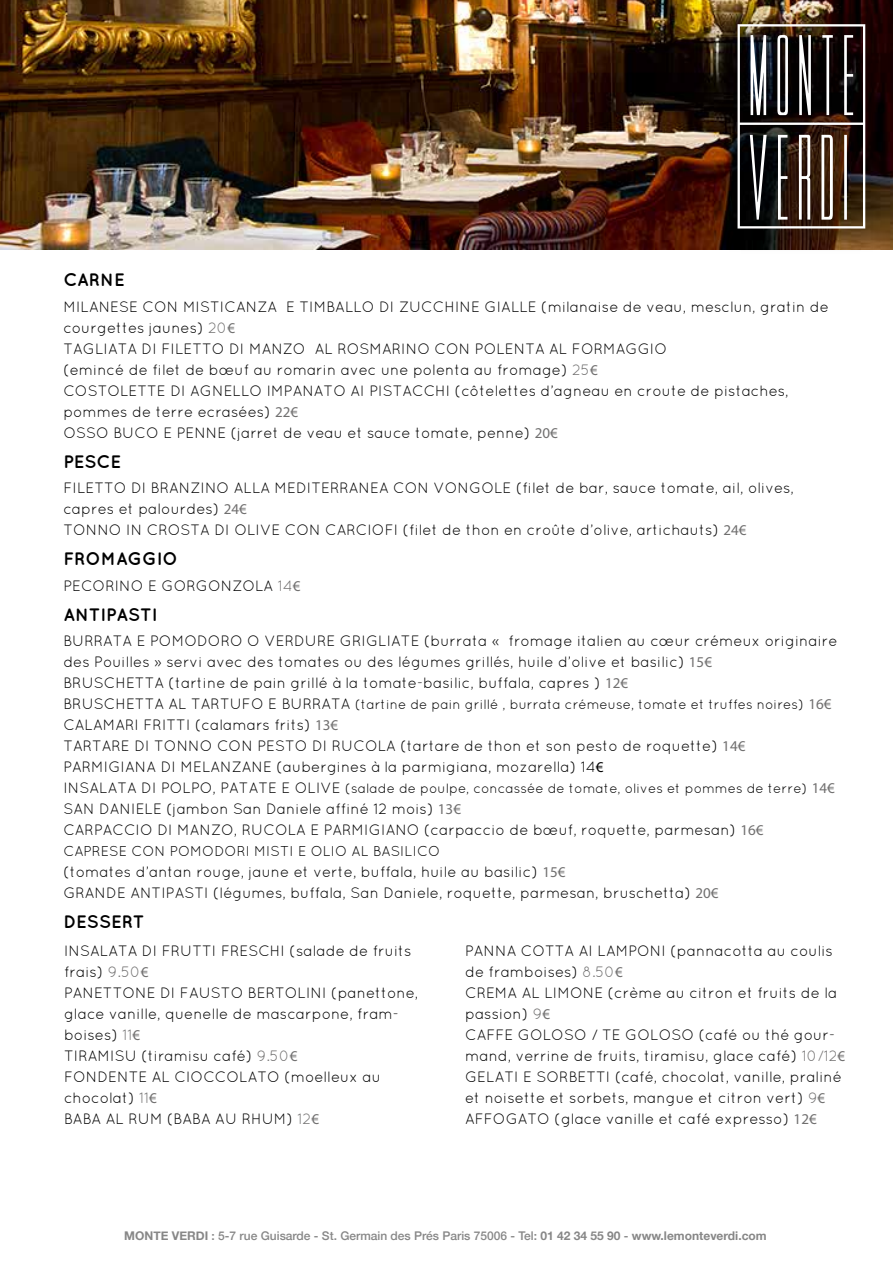
<style>
.page{position:relative;width:893px;height:1263px;background:#fff}
.page>*{position:absolute;margin:0;border:0;box-sizing:border-box;transform-origin:0 0}
.t1{font:700 18px "Quicksand";color:#000}
.t2{font:15px/21px "Quicksand";color:#000}
.t3{font:14.25px "Quicksand";color:#000}
.t4{font:13.5px "Quicksand";color:#000}
.t5{font:500 12px "Helvetica Neue";color:#878787}
.s1{color:#706f6f}
.s2{font-family:"Myriad Pro";color:#706f6f}
.s3{font-size:15px}
.s4{font-family:"Myriad Pro";font-size:15px;color:#706f6f}
.s5{font-family:"Myriad Pro"}
.s6{font-weight:700}
</style>
<div class="page">
<img style="left:0;top:0;width:705px;height:249px">
<img style="left:705px;top:0;width:188px;height:250px">
<svg style="left:737px;top:24px;width:128px;height:204px;background:#4c4440"></svg>
<p class="t1" style="left:63px;top:269px;width:63px">CARNE</p>
<p class="t2" style="left:63px;top:296px;width:767px">MILANESE CON MISTICANZA E TIMBALLO DI ZUCCHINE GIALLE (milanaise de veau, mesclun, gratin de courgettes jaunes) <span class="s1">20</span><span class="s2">€<br></span>TAGLIATA DI FILETTO DI MANZO AL ROSMARINO CON POLENTA AL FORMAGGIO<br>(emincé de filet de bœuf au romarin avec une polenta au fromage) <span class="s1">25</span><span class="s2">€<br></span>COSTOLETTE DI AGNELLO IMPANATO AI PISTACCHI (côtelettes d’agneau en croute de pistaches, pommes de terre ecrasées) <span class="s2">22€<br></span>OSSO BUCO E PENNE (jarret de veau et sauce tomate, penne) <span class="s2">20€</span></p>
<p class="t1" style="left:63px;top:450px;width:59px">PESCE</p>
<p class="t2" style="left:63px;top:477px;width:732px">FILETTO DI BRANZINO ALLA MEDITERRANEA CON VONGOLE (filet de bar, sauce tomate, ail, olives, capres et palourdes) <span class="s2">24€<br></span>TONNO IN CROSTA DI OLIVE CON CARCIOFI (filet de thon en croûte d’olive, artichauts) <span class="s2">24€</span></p>
<p class="t1" style="left:63px;top:548px;width:116px">FROMAGGIO</p>
<p class="t2" style="left:63px;top:575px;width:239px">PECORINO E GORGONZOLA <span class="s1">14</span><span class="s2">€</span></p>
<p class="t1" style="left:63px;top:603px;width:95px">ANTIPASTI</p>
<p class="t2" style="left:63px;top:630px;width:776px">BURRATA E POMODORO O VERDURE GRIGLIATE (burrata « fromage italien au cœur crémeux originaire des Pouilles » servi avec des tomates ou des légumes grillés, huile d’olive et basilic) <span class="s2">15€<br></span>BRUSCHETTA (tartine de pain grillé à la tomate-basilic, buffala, capres ) <span class="s2">12€</span></p>
<p class="t4" style="left:63px;top:697px;width:770px"><span class="s3">BRUSCHETTA AL TARTUFO E BURRATA</span> (tartine de pain grillé , burrata crémeuse, tomate et truffes noires) <span class="s4">16€</span></p>
<p class="t2" style="left:63px;top:714px;width:683px">CALAMARI FRITTI (calamars frits) <span class="s2">13€<br></span>TARTARE DI TONNO CON PESTO DI RUCOLA (tartare de thon et son pesto de roquette) <span class="s2">14€<br></span>PARMIGIANA DI MELANZANE (aubergines à la parmigiana, mozarella) 14<span class="s5">€</span></p>
<p class="t4" style="left:63px;top:781px;width:773px"><span class="s3">INSALATA DI POLPO, PATATE E OLIVE</span> (salade de poulpe, concassée de tomate, olives et pommes de terre) <span class="s4">14€</span></p>
<p class="t2" style="left:63px;top:798px;width:702px">SAN DANIELE (jambon San Daniele affiné 12 mois) <span class="s2">13€<br></span>CARPACCIO DI MANZO, RUCOLA E PARMIGIANO (carpaccio de bœuf, roquette, parmesan) <span class="s2">16€</span></p>
<p class="t3" style="left:63px;top:843px;width:378px">CAPRESE CON POMODORI MISTI E OLIO AL BASILICO</p>
<p class="t2" style="left:63px;top:861px;width:657px">(tomates d’antan rouge, jaune et verte, buffala, huile au basilic) <span class="s2">15€<br></span>GRANDE ANTIPASTI (légumes, buffala, San Daniele, roquette, parmesan, bruschetta) <span class="s2">20€</span></p>
<p class="t1" style="left:63px;top:911px;width:83px">DESSERT</p>
<p class="t2" style="left:64px;top:940px;width:356px">INSALATA DI FRUTTI FRESCHI (salade de fruits frais) <span class="s1">9.50</span><span class="s2">€<br></span>PANETTONE DI FAUSTO BERTOLINI (panettone, glace vanille, quenelle de mascarpone, fram&shy;boises) <span class="s1">11</span><span class="s2">€<br></span>TIRAMISU (tiramisu café) <span class="s1">9.50</span><span class="s2">€<br></span>FONDENTE AL CIOCCOLATO (moelleux au chocolat) <span class="s1">11</span><span class="s2">€<br></span>BABA AL RUM (BABA AU RHUM) <span class="s1">12</span><span class="s2">€</span></p>
<p class="t2" style="left:465px;top:940px;width:382px">PANNA COTTA AI LAMPONI (pannacotta au coulis de framboises) <span class="s1">8.50</span><span class="s2">€<br></span>CREMA AL LIMONE (crème au citron et fruits de la passion) <span class="s1">9</span><span class="s2">€<br></span>CAFFE GOLOSO / TE GOLOSO (café ou thé gour&shy;mand, verrine de fruits, tiramisu, glace café) <span class="s1">10/12</span><span class="s2">€ </span>GELATI E SORBETTI (café, chocolat, vanille, praliné et noisette et sorbets, mangue et citron vert) <span class="s1">9</span><span class="s2">€ </span>AFFOGATO (glace vanille et café expresso) <span class="s2">12€</span></p>
<p class="t5" style="left:124px;top:1226px;width:644px"><span class="s6">MONTE VERDI</span> : 5-7 rue Guisarde - St. Germain des Prés Paris 75006 - Tel: <span class="s6">01 42 34 55 90</span> - <span class="s6">www.lemonteverdi.com</span></p>
</div>
